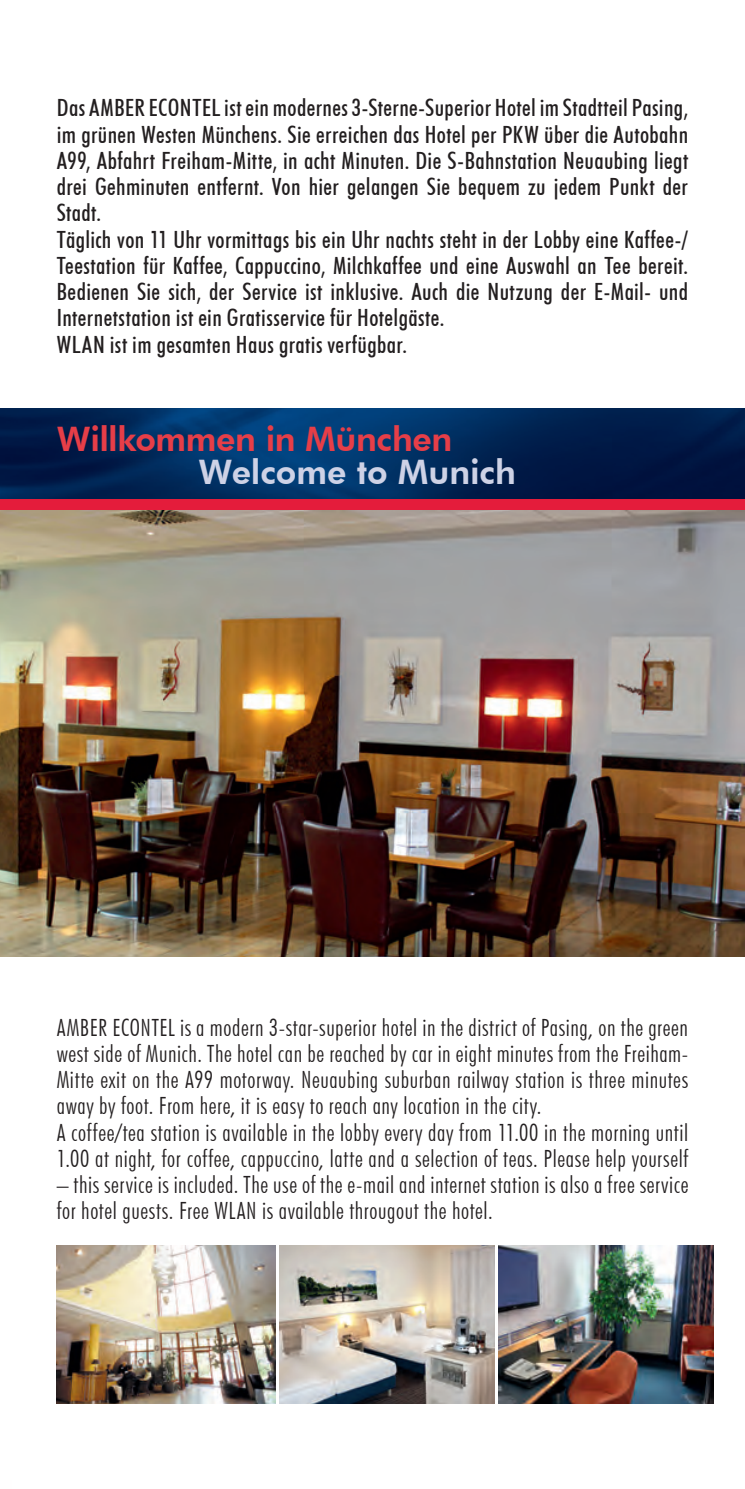
<style>
.page{position:relative;width:745px;height:1489px;background:#fff}
.page>*{position:absolute;margin:0;border:0;box-sizing:border-box;transform-origin:0 0}
.t1{font:800 33.75px "Futura BT";letter-spacing:-.01em;color:#e63e48}
.t2{font:800 33.75px "Futura BT";letter-spacing:-.005em;color:#ced2e6}
.t3{font:500 condensed 23.75px/26.2px "Futura BT";letter-spacing:.015em;color:#231f20}
.t4{font:300 condensed 23.75px/26.2px "Futura BT";letter-spacing:.025em;color:#231f20}
</style>
<div class="page">
<img style="left:0;top:409px;width:744px;height:547px">
<img style="left:279px;top:1245px;width:215px;height:157px">
<img style="left:498px;top:1245px;width:215px;height:157px">
<img style="left:57px;top:1245px;width:218px;height:157px">
<div style="left:0;top:499px;width:744px;height:11px;background:#e41c3b"></div>
<p class="t3" style="left:57px;top:95px;width:632px">Das AMBER ECONTEL ist ein modernes 3-Sterne-Superior Hotel im Stadtteil Pasing, im grünen Westen Münchens. Sie erreichen das Hotel per PKW über die Autobahn A99, Abfahrt Freiham-Mitte, in acht Minuten. Die S-Bahnstation Neuaubing liegt drei Gehminuten entfernt. Von hier gelangen Sie bequem zu jedem Punkt der Stadt.<br>Täglich von 11 Uhr vormittags bis ein Uhr nachts steht in der Lobby eine Kaffee-/ Teestation für Kaffee, Cappuccino, Milchkaffee und eine Auswahl an Tee bereit.<br>Bedienen Sie sich, der Service ist inklusive. Auch die Nutzung der E-Mail- und Internetstation ist ein Gratisservice für Hotelgäste.<br>WLAN ist im gesamten Haus gratis verfügbar.</p>
<h1 class="t1" style="left:57px;top:418px;width:397px">Willkommen in München</h1>
<h1 class="t2" style="left:198px;top:451px;width:319px">Welcome to Munich</h1>
<p class="t4" style="left:57px;top:1013px;width:632px">AMBER ECONTEL is a modern 3-star-superior hotel in the district of Pasing, on the green west side of Munich. The hotel can be reached by car in eight minutes from the Freiham-Mitte exit on the A99 motorway. Neuaubing suburban railway station is three minutes away by foot. From here, it is easy to reach any location in the city.<br>A coffee/tea station is available in the lobby every day from 11.00 in the morning until 1.00 at night, for coffee, cappuccino, latte and a selection of teas. Please help yourself</p>
<p class="t4" style="left:57px;top:1171px;width:632px">– this service is included. The use of the e-mail and internet station is also a free service for hotel guests. Free WLAN is available througout the hotel.</p>
</div>
